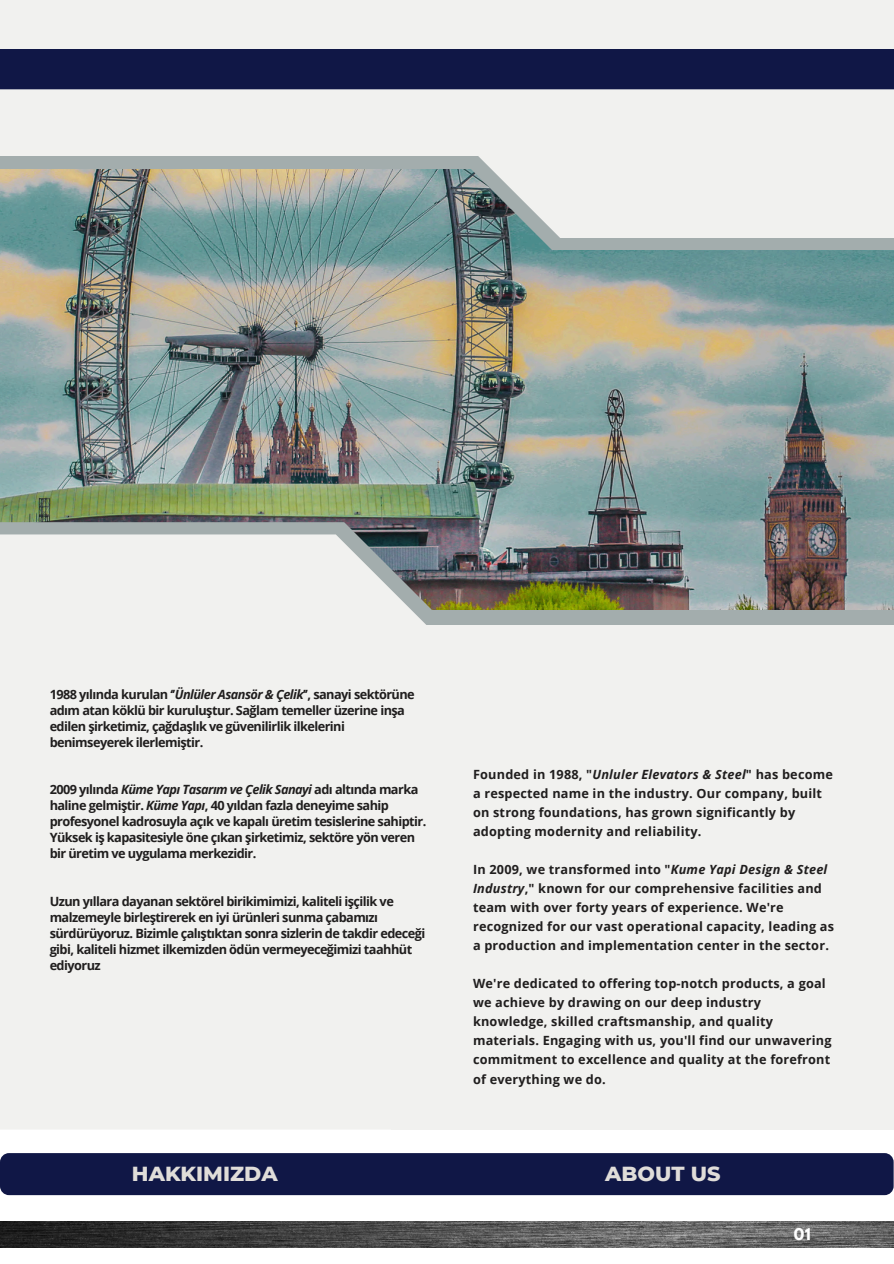
<style>
.page{position:relative;width:894px;height:1264px;background:#fff}
.page>*{position:absolute;margin:0;border:0;box-sizing:border-box;transform-origin:0 0}
.t1{font:800 20.7px "Montserrat";color:#e0ddd9}
.t2{font:700 14.4px "League Spartan";color:#fff}
.t3{font:700 12.75px/15.9px "Open Sans";letter-spacing:-.045em;color:#201e1e}
.t4{font:700 12.75px/19px "Open Sans";letter-spacing:.015em;color:#201e1e}
.s1{font-style:italic}
</style>
<div class="page">
<img style="left:0;top:169px;width:893px;height:440px">
<svg style="left:0;top:522px;width:439px;height:88px;background:#8e9496"></svg>
<div style="left:431px;top:610px;width:462px;height:515px;background:#a3adad"></div>
<div style="left:0;top:534px;width:431px;height:595px;background:#f1f1ef"></div>
<svg style="left:457px;top:169px;width:436px;height:81px;background:#8fa1a1"></svg>
<div style="left:0;top:0;width:543px;height:169px;background:#a3adad"></div>
<div style="left:465px;top:0;width:428px;height:238px;background:#f1f1ef"></div>
<div style="left:390px;top:625px;width:503px;height:504px;background:#f1f1ef"></div>
<div style="left:0;top:0;width:483px;height:156px;background:#f1f1ef"></div>
<div style="left:0;top:49px;width:893px;height:40px;background:#101746"></div>
<div style="left:0;top:1153px;width:893px;height:42px;background:#101746;border-radius:9px"></div>
<img style="left:0;top:1221px;width:893px;height:26px">
<p class="t3" style="left:50px;top:686px;width:366px">1988 yılında kurulan ‘’<span class="s1">Ünlüler Asansör &amp; Çelik</span>’’, sanayi sektörüne adım atan köklü bir kuruluştur. Sağlam temeller üzerine inşa edilen şirketimiz, çağdaşlık ve güvenilirlik ilkelerini benimseyerek ilerlemiştir.</p>
<p class="t3" style="left:50px;top:781px;width:378px">2009 yılında <span class="s1">Küme Yapı Tasarım ve Çelik Sanayi</span> adı altında marka haline gelmiştir. <span class="s1">Küme Yapı</span>, 40 yıldan fazla deneyime sahip profesyonel kadrosuyla açık ve kapalı üretim tesislerine sahiptir.</p>
<p class="t3" style="left:50px;top:829px;width:367px">Yüksek iş kapasitesiyle öne çıkan şirketimiz, sektöre yön veren bir üretim ve uygulama merkezidir.</p>
<p class="t3" style="left:50px;top:893px;width:377px">Uzun yıllara dayanan sektörel birikimimizi, kaliteli işçilik ve malzemeyle birleştirerek en iyi ürünleri sunma çabamızı sürdürüyoruz. Bizimle çalıştıktan sonra sizlerin de takdir edeceği gibi, kaliteli hizmet ilkemizden ödün vermeyeceğimizi taahhüt ediyoruz</p>
<p class="t1" style="left:132px;top:1160px;width:147px">HAKKIMIZDA</p>
<p class="t4" style="left:473px;top:764px;width:361px">Founded in 1988, "<span class="s1">Unluler Elevators &amp; Steel</span>" has become a respected name in the industry. Our company, built on strong foundations, has grown significantly by adopting modernity and reliability.</p>
<p class="t4" style="left:473px;top:859px;width:362px">In 2009, we transformed into "<span class="s1">Kume Yapi Design &amp; Steel Industry</span>," known for our comprehensive facilities and team with over forty years of experience. We're recognized for our vast operational capacity, leading as a production and implementation center in the sector.</p>
<h1 class="t4" style="left:473px;top:973px;width:360px">We're dedicated to offering top-notch products, a goal we achieve by drawing on our deep industry knowledge, skilled craftsmanship, and quality materials. Engaging with us, you'll find our unwavering commitment to excellence and quality at the forefront of everything we do.</h1>
<p class="t1" style="left:605px;top:1160px;width:117px">ABOUT US</p>
<h1 class="t2" style="left:793px;top:1226px;width:19px">01</h1>
</div>
